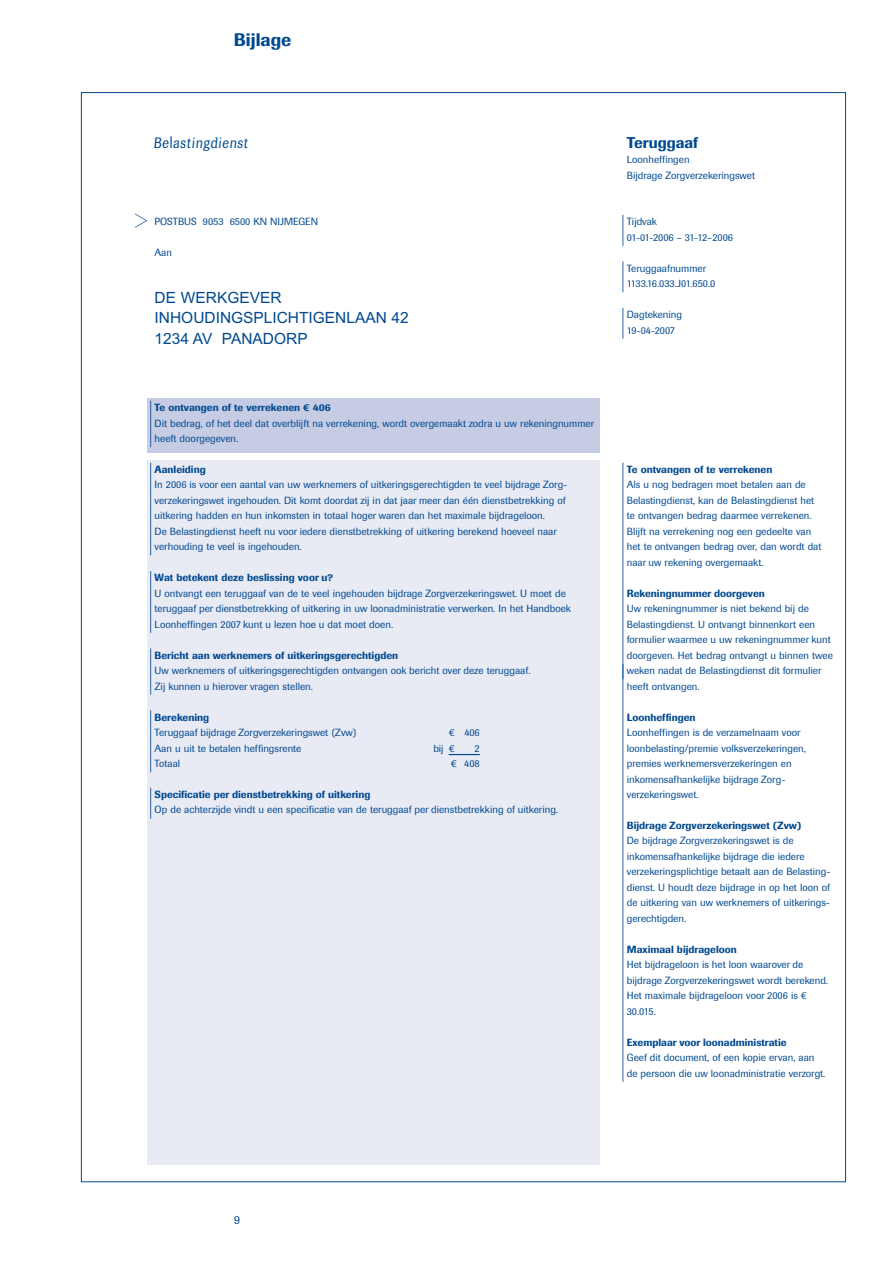
<style>
.page{position:relative;width:893px;height:1263px;background:#fff}
.page>*{position:absolute;margin:0;border:0;box-sizing:border-box;transform-origin:0 0}
.t1{font:500 18px "Imago BQ";color:#014990}
.t2{font:15.45px/20.7px "Arial";color:#014990}
.t3{font:500 15.45px "Imago BQ";color:#014990}
.t4{font:14.85px "Belastingdienst";color:#014990}
.t5{font:12px "Imago BQ";color:#014990}
.t6{font:11.55px "Belastingdienst";color:#014990}
.t7{font:10.35px/15.5px "Imago BQ";color:#014990}
.t8{font:500 10.35px "Imago BQ";color:#014990}
</style>
<div class="page">
<div style="left:147px;top:398px;width:453px;height:54px;background:#c5cce3"></div>
<div style="left:147px;top:460px;width:453px;height:704px;background:#e8eaf4"></div>
<hr style="left:623px;top:215px;width:1px;height:31px;background:#014990">
<hr style="left:623px;top:261px;width:1px;height:31px;background:#014990">
<hr style="left:623px;top:308px;width:1px;height:31px;background:#014990">
<hr style="left:150px;top:401px;width:1px;height:46px;background:#014990">
<hr style="left:150px;top:463px;width:1px;height:92px;background:#014990">
<hr style="left:150px;top:571px;width:1px;height:62px;background:#014990">
<hr style="left:150px;top:648px;width:1px;height:47px;background:#014990">
<hr style="left:150px;top:710px;width:1px;height:62px;background:#014990">
<hr style="left:150px;top:788px;width:1px;height:31px;background:#014990">
<hr style="left:623px;top:463px;width:1px;height:216px;background:#014990">
<hr style="left:623px;top:664px;width:1px;height:418px;background:#014990">
<hr style="left:449px;top:754px;width:31px;height:1px;background:#014990">
<h1 class="t1" style="left:234px;top:33px;width:59px">Bijlage</h1>
<h3 class="t4" style="left:155px;top:134px;width:95px">12345</h3>
<p class="t6" style="left:135px;top:214px;width:14px">9</p>
<p class="t7" style="left:160px;top:215px;width:159px">OSTBUS 9053 6500 KN NIJMEGEN</p>
<p class="t7" style="left:155px;top:246px;width:19px">Aan</p>
<h2 class="t2" style="left:155px;top:287px;width:256px">DE WERKGEVER<br>INHOUDINGSPLICHTIGENLAAN 42<br>1234 AV PANADORP</h2>
<p class="t8" style="left:155px;top:404px;width:178px">Te ontvangen of te verrekenen € 406</p>
<p class="t7" style="left:155px;top:416px;width:441px">Dit bedrag, of het deel dat overblijft na verrekening, wordt overgemaakt zodra u uw rekeningnummer heeft doorgegeven.</p>
<p class="t8" style="left:155px;top:466px;width:53px">Aanleiding</p>
<p class="t7" style="left:155px;top:478px;width:414px">In 2006 is voor een aantal van uw werknemers of uitkeringsgerechtigden te veel bijdrage Zorg&shy;verzekeringswet ingehouden. Dit komt doordat zij in dat jaar meer dan één dienstbetrekking of uitkering hadden en hun inkomsten in totaal hoger waren dan het maximale bijdrageloon.<br>De Belastingdienst heeft nu voor iedere dienstbetrekking of uitkering berekend hoeveel naar verhouding te veel is ingehouden.</p>
<p class="t8" style="left:155px;top:574px;width:180px">Wat betekent deze beslissing voor u?</p>
<p class="t7" style="left:155px;top:586px;width:418px;text-indent:10px">ontvangt een teruggaaf van de te veel ingehouden bijdrage Zorgverzekeringswet. U moet de teruggaaf per dienstbetrekking of uitkering in uw loonadministratie verwerken. In het Handboek<br>Loonheffingen 2007 kunt u lezen hoe u dat moet doen.</p>
<p class="t8" style="left:155px;top:651px;width:245px">Bericht aan werknemers of uitkeringsgerechtigden</p>
<p class="t7" style="left:155px;top:664px;width:377px">Uw werknemers of uitkeringsgerechtigden ontvangen ook bericht over deze teruggaaf.<br>Zij kunnen u hierover vragen stellen.</p>
<p class="t8" style="left:155px;top:713px;width:56px">Berekening</p>
<p class="t7" style="left:159px;top:726px;width:199px">eruggaaf bijdrage Zorgverzekeringswet (Zvw)</p>
<p class="t7" style="left:449px;top:726px;width:32px">€ 406</p>
<p class="t7" style="left:155px;top:741px;width:148px">Aan u uit te betalen heffingsrente</p>
<p class="t7" style="left:433px;top:741px;width:23px">bij €</p>
<p class="t7" style="left:475px;top:741px;width:7px">2</p>
<p class="t7" style="left:159px;top:757px;width:23px">otaal</p>
<p class="t7" style="left:451px;top:757px;width:30px">€ 408</p>
<p class="t8" style="left:155px;top:791px;width:217px">Specificatie per dienstbetrekking of uitkering</p>
<p class="t7" style="left:155px;top:803px;width:405px">Op de achterzijde vindt u een specificatie van de teruggaaf per dienstbetrekking of uitkering.</p>
<h2 class="t3" style="left:627px;top:137px;width:73px">Teruggaaf</h2>
<p class="t7" style="left:632px;top:153px;width:124px">oonheffingen<br>ijdrage Zorgverzekeringswet</p>
<p class="t7" style="left:631px;top:215px;width:103px">ijdvak<br>1-01-2006 – 31-12–2006</p>
<p class="t7" style="left:627px;top:261px;width:90px">Teruggaafnummer<br>1133.16.033.J01.650.0</p>
<p class="t7" style="left:627px;top:308px;width:57px">Dagtekening<br>19-04-2007</p>
<p class="t8" style="left:627px;top:466px;width:147px">Te ontvangen of te verrekenen</p>
<p class="t7" style="left:627px;top:478px;width:196px">Als u nog bedragen moet betalen aan de Belastingdienst, kan de Belastingdienst het te ontvangen bedrag daarmee verrekenen.<br>Blijft na verrekening nog een gedeelte van het te ontvangen bedrag over, dan wordt dat naar uw rekening overgemaakt.</p>
<p class="t8" style="left:627px;top:589px;width:140px">Rekeningnummer doorgeven</p>
<p class="t7" style="left:627px;top:602px;width:207px">Uw rekeningnummer is niet bekend bij de Belastingdienst. U ontvangt binnenkort een formulier waarmee u uw rekeningnummer kunt doorgeven. Het bedrag ontvangt u binnen twee weken nadat de Belastingdienst dit formulier heeft ontvangen.</p>
<p class="t8" style="left:627px;top:713px;width:70px">Loonheffingen</p>
<p class="t7" style="left:627px;top:726px;width:181px">Loonheffingen is de verzamelnaam voor loonbelasting/premie volksverzekeringen, premies werknemersverzekeringen en inkomensafhankelijke bijdrage Zorg&shy;verzekeringswet.</p>
<p class="t8" style="left:627px;top:822px;width:176px">Bijdrage Zorgverzekeringswet (Zvw)</p>
<p class="t7" style="left:627px;top:834px;width:205px">De bijdrage Zorgverzekeringswet is de inkomensafhankelijke bijdrage die iedere verzekeringsplichtige betaalt aan de Belasting&shy;dienst. U houdt deze bijdrage in op het loon of de uitkering van uw werknemers of uitkerings&shy;gerechtigden.</p>
<p class="t8" style="left:627px;top:945px;width:112px">Maximaal bijdrageloon</p>
<p class="t7" style="left:627px;top:958px;width:203px">Het bijdrageloon is het loon waarover de bijdrage Zorgverzekeringswet wordt berekend.<br>Het maximale bijdrageloon voor 2006 is €<br>30.0</p>
<p class="t8" style="left:627px;top:1038px;width:161px">Exemplaar voor loonadministratie</p>
<p class="t7" style="left:627px;top:1051px;width:200px">Geef dit document, of een kopie ervan, aan de persoon die uw loonadministratie verzorgt.</p>
<p class="t5" style="left:234px;top:1216px;width:7px">9</p>
</div>
